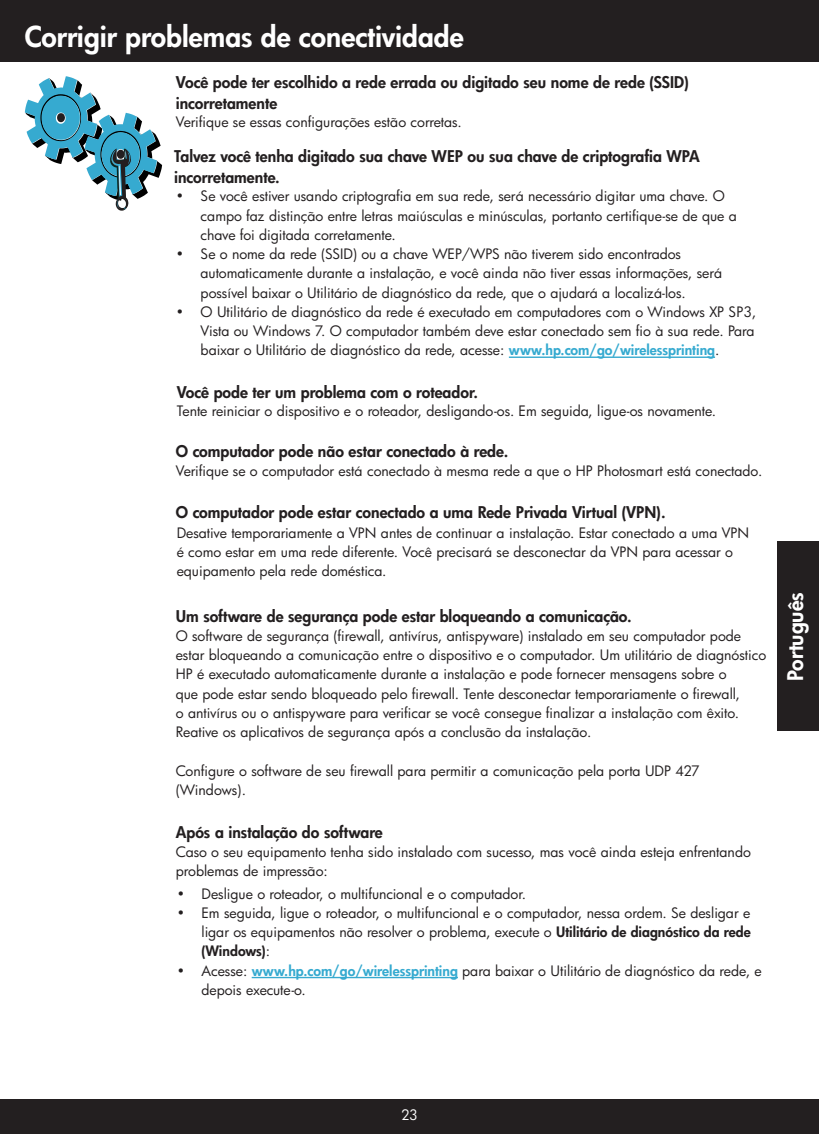
<style>
.page{position:relative;width:819px;height:1134px;background:#fff}
.page>*{position:absolute;margin:0;border:0;box-sizing:border-box;transform-origin:0 0}
.t1{font:800 28px "Futura";color:#fff}
.t2{font:800 21px "Futura";color:#fff}
.t3{font:800 15.75px/21px "Futura";color:#231f20}
.t4{font:14px/19.2px "Futura";color:#231f20}
.t5{font:14px "Futura";color:#fff}
.s1{font-weight:800;color:#36aad0}
.s2{font-weight:800}
</style>
<div class="page">
<div style="left:0;top:1099px;width:819px;height:35px;background:#231f20"></div>
<div style="left:0;top:0;width:819px;height:62px;background:#231f20"></div>
<hr style="left:509px;top:357px;width:206px;height:1px;background:#36aad0">
<hr style="left:252px;top:977px;width:206px;height:1px;background:#36aad0">
<svg style="left:25px;top:76px;width:137px;height:135px"></svg>
<div style="left:777px;top:541px;width:42px;height:190px;background:#231f20"></div>
<h1 class="t1" style="left:25px;top:18px;width:441px">Corrigir problemas de conectividade</h1>
<p class="t3" style="left:176px;top:71px;width:514px">Você pode ter escolhido a rede errada ou digitado seu nome de rede (SSID) incorretamente</p>
<p class="t4" style="left:176px;top:112px;width:288px">Verifique se essas configurações estão corretas.</p>
<p class="t3" style="left:174px;top:146px;width:527px">Talvez você tenha digitado sua chave WEP ou sua chave de criptografia WPA incorretamente.</p>
<p class="t4" style="left:201px;top:186px;width:538px;text-indent:-25px">• Se você estiver usando criptografia em sua rede, será necessário digitar uma chave. O campo faz distinção entre letras maiúsculas e minúsculas, portanto certifique-se de que a chave foi digitada corretamente.</p>
<p class="t4" style="left:201px;top:244px;width:523px;text-indent:-25px">• Se o nome da rede (SSID) ou a chave WEP/WPS não tiverem sido encontrados automaticamente durante a instalação, e você ainda não tiver essas informações, será possível baixar o Utilitário de diagnóstico da rede, que o ajudará a localizá-los.</p>
<p class="t4" style="left:201px;top:302px;width:557px;text-indent:-25px">• O Utilitário de diagnóstico da rede é executado em computadores com o Windows XP SP3,<br>Vista ou Windows 7. O computador também deve estar conectado sem fio à sua rede. Para baixar o Utilitário de diagnóstico da rede, acesse: <span class="s1">www.hp.com/go/wirelessprinting</span>.</p>
<p class="t3" style="left:177px;top:382px;width:303px">Você pode ter um problema com o roteador.</p>
<p class="t4" style="left:177px;top:401px;width:541px">Tente reiniciar o dispositivo e o roteador, desligando-os. Em seguida, ligue-os novamente.</p>
<p class="t3" style="left:176px;top:441px;width:334px">O computador pode não estar conectado à rede.</p>
<p class="t4" style="left:176px;top:461px;width:588px">Verifique se o computador está conectado à mesma rede a que o HP Photosmart está conectado.</p>
<p class="t3" style="left:176px;top:502px;width:492px">O computador pode estar conectado a uma Rede Privada Virtual (VPN).</p>
<p class="t4" style="left:177px;top:523px;width:574px">Desative temporariamente a VPN antes de continuar a instalação. Estar conectado a uma VPN é como estar em uma rede diferente. Você precisará se desconectar da VPN para acessar o equipamento pela rede doméstica.</p>
<p class="t3" style="left:176px;top:605px;width:458px">Um software de segurança pode estar bloqueando a comunicação.</p>
<p class="t4" style="left:176px;top:626px;width:592px">O software de segurança (firewall, antivírus, antispyware) instalado em seu computador pode estar bloqueando a comunicação entre o dispositivo e o computador. Um utilitário de diagnóstico HP é executado automaticamente durante a instalação e pode fornecer mensagens sobre o<br>que pode estar sendo bloqueado pelo firewall. Tente desconectar temporariamente o firewall,<br>o antivírus ou o antispyware para verificar se você consegue finalizar a instalação com êxito.<br>Reative os aplicativos de segurança após a conclusão da instalação.</p>
<p class="t4" style="left:176px;top:761px;width:526px">Configure o software de seu firewall para permitir a comunicação pela porta UDP 427 (Windows).</p>
<p class="t3" style="left:176px;top:821px;width:209px">Após a instalação do software</p>
<p class="t4" style="left:176px;top:842px;width:577px">Caso o seu equipamento tenha sido instalado com sucesso, mas você ainda esteja enfrentando problemas de impressão:</p>
<p class="t4" style="left:177px;top:884px;width:351px">• Desligue o roteador, o multifuncional e o computador.</p>
<p class="t4" style="left:202px;top:903px;width:551px;text-align:justify;text-indent:-25px">• Em seguida, ligue o roteador, o multifuncional e o computador, nessa ordem. Se desligar e ligar os equipamentos não resolver o problema, execute o <span class="s2">Utilitário de diagnóstico da rede (Windows)</span>:</p>
<p class="t4" style="left:202px;top:961px;width:562px;text-indent:-25px">• Acesse: <span class="s1">www.hp.com/go/wirelessprinting</span> para baixar o Utilitário de diagnóstico da rede, e depois execute-o.</p>
<h2 class="t2" style="left:782px;top:681px;width:90px;rotate:-90deg">Português</h2>
<p class="t5" style="left:401px;top:1106px;width:18px">23</p>
</div>
